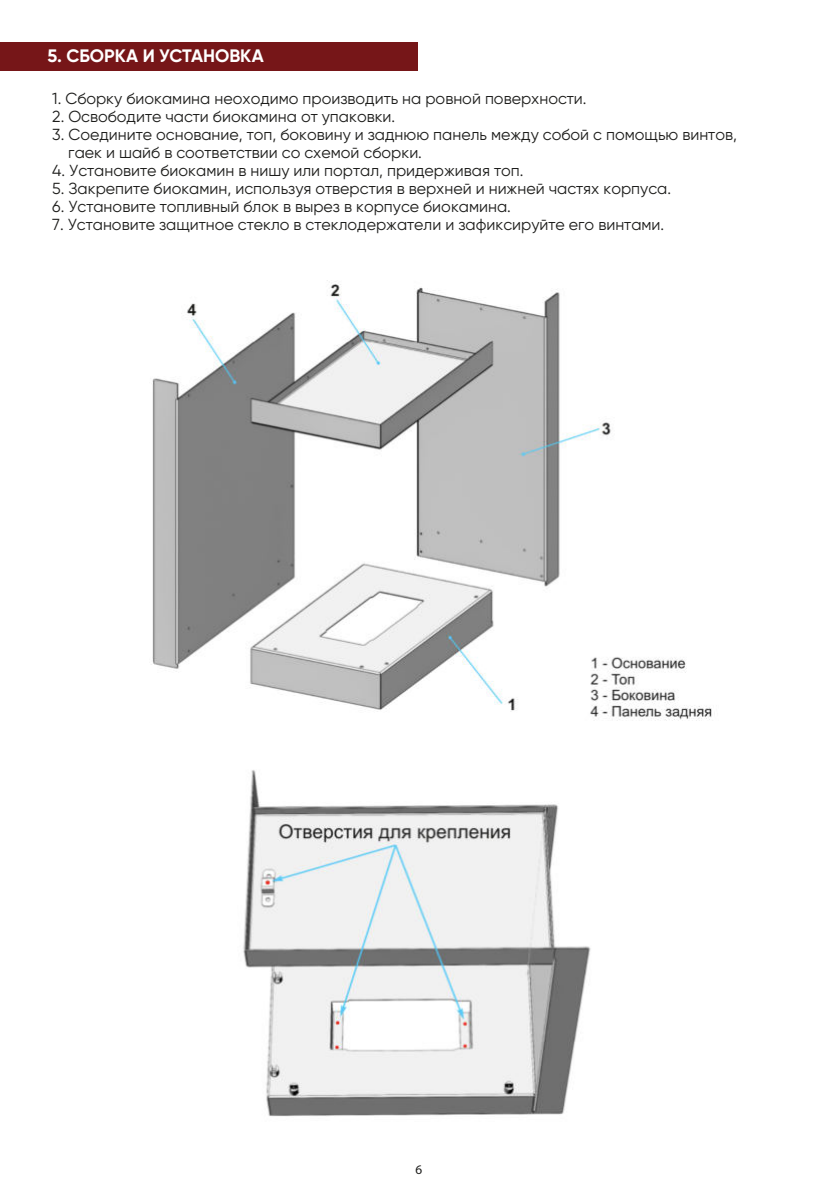
<style>
.page{position:relative;width:840px;height:1191px;background:#fff}
.page>*{position:absolute;margin:0;border:0;box-sizing:border-box;transform-origin:0 0}
.t1{font:700 18px "Gilroy";color:#fff}
.t2{font:16px/18px "Gilroy";color:#1d1d1b}
.t3{font:13.2px "Myriad Pro";color:#1d1d1b}
</style>
<div class="page">
<div style="left:0;top:42px;width:417px;height:29px;background:#761618"></div>
<img style="left:151px;top:280px;width:561px;height:441px">
<img style="left:243px;top:770px;width:348px;height:347px">
<p class="t1" style="left:48px;top:45px;width:217px">5. СБОРКА И УСТАНОВКА</p>
<p class="t2" style="left:52px;top:89px;width:535px">1. Сборку биокамина неоходимо производить на ровной поверхности.</p>
<p class="t2" style="left:52px;top:107px;width:344px">2. Освободите части биокамина от упаковки.</p>
<p class="t2" style="left:68px;top:125px;width:669px;text-indent:-16px">3. Соедините основание, топ, боковину и заднюю панель между собой с помощью винтов, гаек и шайб в соответствии со схемой сборки.</p>
<p class="t2" style="left:52px;top:161px;width:472px">4. Установите биокамин в нишу или портал, придерживая топ.</p>
<p class="t2" style="left:52px;top:179px;width:620px">5. Закрепите биокамин, используя отверстия в верхней и нижней частях корпуса.</p>
<p class="t2" style="left:52px;top:197px;width:460px">6. Установите топливный блок в вырез в корпусе биокамина.</p>
<p class="t2" style="left:52px;top:215px;width:613px">7. Установите защитное стекло в стеклодержатели и зафиксируйте его винтами.</p>
<p class="t3" style="left:415px;top:1162px;width:8px">6</p>
</div>
